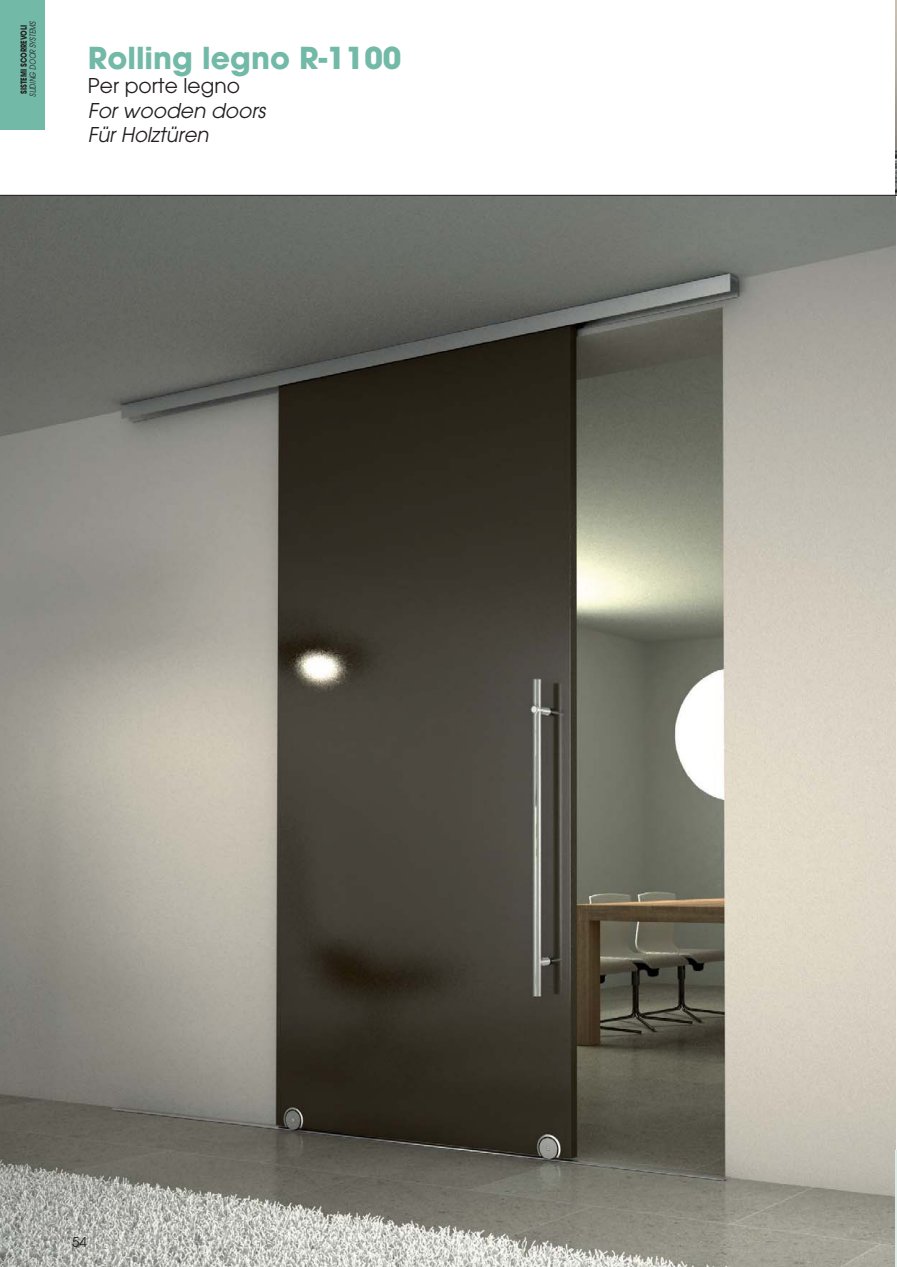
<style>
.page{position:relative;width:897px;height:1267px;background:#fff}
.page>*{position:absolute;margin:0;border:0;box-sizing:border-box;transform-origin:0 0}
.t1{font:700 30px "Avant Garde";color:#72b9a7}
.t2{font:italic 20.25px/24.3px "Avant Garde";color:#231f20}
.t3{font:20.25px "Avant Garde";color:#231f20}
.t4{font:13.5px "Avant Garde";color:#231f20}
.t5{font:italic 8.25px "Avant Garde";color:#231f20;scale:.8 1}
.t6{font:700 8.25px "Avant Garde";color:#231f20;scale:.8 1}
</style>
<div class="page">
<img style="left:895px;top:0;width:1px;height:195px">
<img style="left:0;top:196px;width:895px;height:1070px">
<hr style="left:895px;top:1150px;width:1px;height:116px;background:#ddece7">
<div style="left:0;top:0;width:44px;height:129px;background:#72b9a7"></div>
<hr style="left:0;top:195px;width:896px;height:1px;background:#231f20">
<p class="t6" style="left:21px;top:94px;width:88px;rotate:-90deg">SISTEMI SCORREVOLI</p>
<p class="t5" style="left:30px;top:97px;width:95px;rotate:-90deg">SLIDING DOOR SYSTEMS</p>
<h1 class="t1" style="left:88px;top:47px;width:315px">Rolling legno R-1100</h1>
<p class="t3" style="left:88px;top:78px;width:154px">Per porte legno</p>
<p class="t2" style="left:88px;top:100px;width:179px">For wooden doors<br>Für Holztüren</p>
<p class="t4" style="left:72px;top:1236px;width:16px">54</p>
</div>
